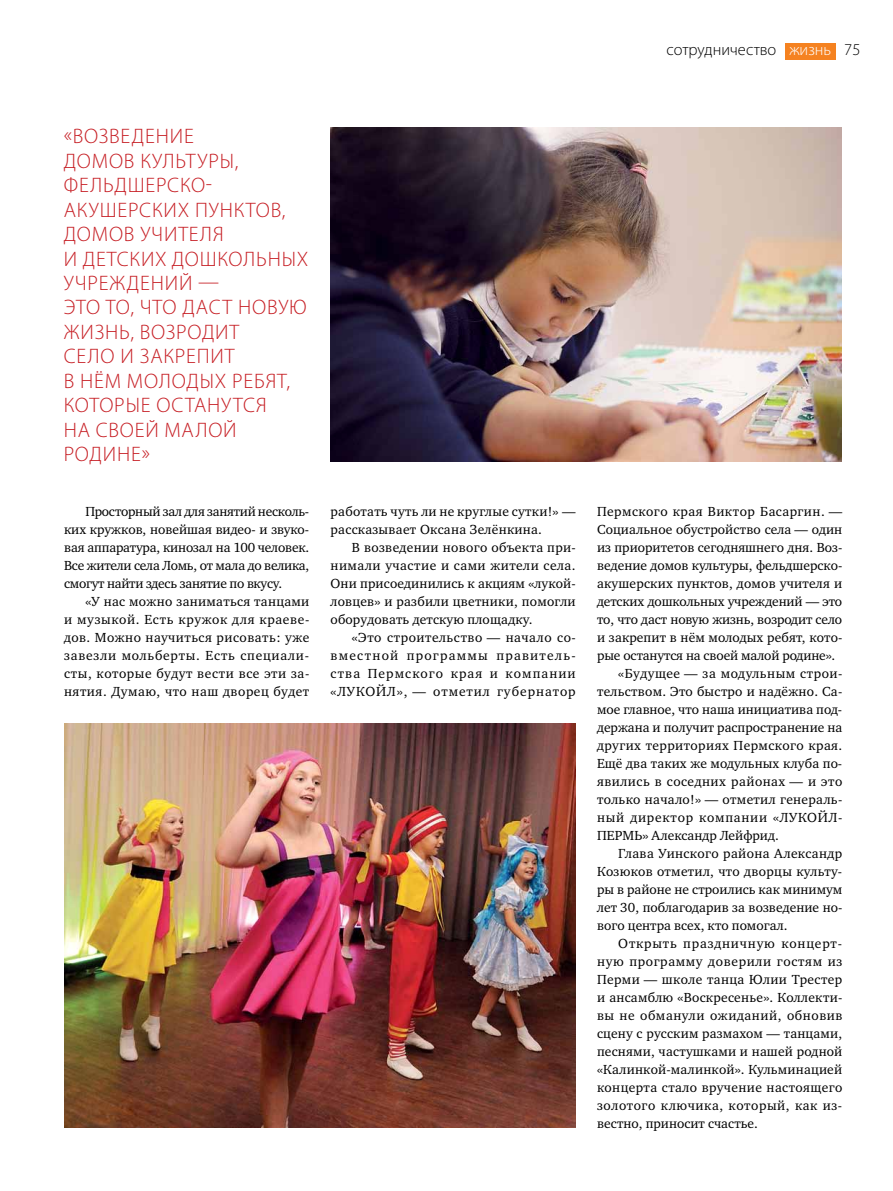
<style>
.page{position:relative;width:893px;height:1191px;background:#fff}
.page>*{position:absolute;margin:0;border:0;box-sizing:border-box;transform-origin:0 0}
.t1{font:300 21px/24.5px "Myriad Pro";letter-spacing:.12em;color:#c61d23}
.t2{font:300 16.5px "Myriad Pro";letter-spacing:-.005em;color:#000}
.t3{font:300 16.5px "Myriad Pro";color:#fff}
.t4{font:13.5px/18px "Charter ITC";letter-spacing:.02em;color:#000;text-align:justify}
.t5{font:13.5px "Charter ITC";color:#000}
.t6{font:13.5px "Charter ITC";letter-spacing:-.01em;color:#000}
.t7{font:13.5px "Charter ITC";letter-spacing:.04em;color:#000}
.t8{font:13.5px "Charter ITC";letter-spacing:.045em;color:#000}
.t9{font:13.5px "Charter ITC";letter-spacing:.055em;color:#000}
.t10{font:13.5px "Charter ITC";letter-spacing:.06em;color:#000}
.s1{color:#000}
</style>
<div class="page">
<div style="left:785px;top:43px;width:50px;height:16px;background:#f58220"></div>
<img style="left:330px;top:128px;width:512px;height:334px">
<img style="left:64px;top:723px;width:511px;height:405px">
<p class="t2" style="left:666px;top:40px;width:111px">сотрудничество</p>
<p class="t3" style="left:789px;top:40px;width:73px">жизнь <span class="s1">75</span></p>
<h1 class="t1" style="left:64px;top:124px;width:176px">«Возведени е домов культуры, фельдшерско&shy;акушерских пунк</h1>
<h1 class="t1" style="left:246px;top:197px;width:41px">тов,</h1>
<h1 class="t1" style="left:64px;top:222px;width:246px">домов учителя идетских дошкольных уч реждени й —<br>это то, что даст новую жизн</h1>
<h1 class="t1" style="left:64px;top:319px;width:228px;text-indent:56px">ь, возродит село и закрепит<br>вн ём молодых ребят, которые остану</h1>
<h1 class="t1" style="left:64px;top:393px;width:205px;text-indent:169px">тся на своей малой родин</h1>
<h1 class="t1" style="left:131px;top:441px;width:20px">е»</h1>
<p class="t4" style="left:64px;top:502px;width:247px;text-indent:21px">Просторный зал для занятий несколь&shy;ких кружков, новейшая видео- и звуко&shy;вая аппаратура, кинозал на 100 человек.<br>Все жители села Ломь, от мала до велика, смогут найти здесь занятие по вкусу.</p>
<p class="t4" style="left:64px;top:592px;width:247px;text-indent:21px">«У нас можно заниматься танцами и музыкой. Есть кружок для краеве&shy;дов. Можно научиться рисовать: уже завезли мольберты. Есть специали&shy;сты, которые будут вести все эти за&shy;нятия. Думаю, что наш дворец будет</p>
<p class="t4" style="left:331px;top:502px;width:247px">работать чуть ли не круглые сутки!» — рассказывает Оксана Зелёнкина.</p>
<p class="t4" style="left:331px;top:538px;width:247px;text-indent:21px">В возведении нового объекта при&shy;нимали участие и сами жители села.<br>Они присоединились к акциям «лукой&shy;ловцев» и разбили цветники, помогли оборудовать детскую площадку.</p>
<p class="t4" style="left:331px;top:628px;width:247px;text-indent:21px">«Это строительство — начало со&shy;вместной программы правитель&shy;ства Пермского края и компании «ЛУКОЙЛ», — отметил губернатор</p>
<p class="t4" style="left:597px;top:502px;width:247px">Пермского края Виктор Басаргин. —</p>
<p class="t4" style="left:597px;top:520px;width:247px">Социальное обустройство села — один</p>
<p class="t5" style="left:597px;top:539px;width:247px">из приоритетов сегодняшнего дня. Воз-</p>
<p class="t5" style="left:597px;top:557px;width:247px">ведение домов культуры, фельдшерско-</p>
<p class="t4" style="left:597px;top:574px;width:247px">акушерских пунктов, домов учителя и</p>
<p class="t6" style="left:597px;top:593px;width:247px">детских дошкольных учреждений — это</p>
<p class="t6" style="left:597px;top:611px;width:247px">то, что даст новую жизнь, возродит село</p>
<p class="t4" style="left:597px;top:628px;width:247px">и закрепит в нём молодых ребят, кото-</p>
<p class="t6" style="left:597px;top:646px;width:240px">рые останутся на своей малой родине».</p>
<p class="t4" style="left:618px;top:664px;width:226px">«Будущее — за модульным строи-</p>
<p class="t4" style="left:597px;top:682px;width:247px">тельством. Это быстро и надёжно. Са-</p>
<p class="t5" style="left:597px;top:700px;width:247px">мое главное, что наша инициатива под-</p>
<p class="t5" style="left:597px;top:718px;width:247px">держана и получит распространение на</p>
<p class="t4" style="left:597px;top:736px;width:247px">других территориях Пермского края.</p>
<p class="t4" style="left:597px;top:754px;width:247px">Ещё два таких же модульных клуба по-</p>
<p class="t4" style="left:597px;top:772px;width:247px">явились в соседних районах — и это</p>
<p class="t4" style="left:597px;top:790px;width:247px">только начало!» — отметил генераль-</p>
<p class="t9" style="left:597px;top:808px;width:247px">ный директор компании «ЛУКОЙЛ-</p>
<p class="t4" style="left:597px;top:826px;width:20px">Перм</p>
<p class="t5" style="left:634px;top:826px;width:146px">ь» Александр Лейфрид.</p>
<p class="t4" style="left:618px;top:844px;width:225px">Глава Уинского района Александр</p>
<p class="t4" style="left:597px;top:862px;width:247px">Козюков отметил, что дворцы культу-</p>
<p class="t5" style="left:597px;top:880px;width:247px">ры в районе не строились как минимум</p>
<p class="t4" style="left:597px;top:898px;width:247px">лет 30, поблагодарив за возведение но-</p>
<p class="t5" style="left:597px;top:916px;width:192px">вого центра всех, кто помогал.</p>
<p class="t10" style="left:618px;top:934px;width:225px">Открыть праздничную концерт-</p>
<p class="t8" style="left:597px;top:952px;width:247px">ную программу доверили гостям из</p>
<p class="t4" style="left:597px;top:970px;width:247px">Перми — школе танца Юлии Трестер</p>
<p class="t4" style="left:597px;top:988px;width:247px">и ансамблю «Воскресенье». Коллекти-</p>
<p class="t7" style="left:597px;top:1006px;width:247px">вы не обманули ожиданий, обновив</p>
<p class="t4" style="left:597px;top:1024px;width:247px">сцену с русским размахом — танцами,</p>
<p class="t4" style="left:597px;top:1042px;width:247px">песнями, частушками и нашей родной</p>
<p class="t4" style="left:597px;top:1060px;width:247px">«Калинкой-малинкой». Кульминацией</p>
<p class="t4" style="left:597px;top:1078px;width:247px">концерта стало вручение настоящего</p>
<p class="t7" style="left:597px;top:1096px;width:247px">золотого ключика, который, как из-</p>
<p class="t5" style="left:597px;top:1114px;width:162px">вестно, приносит счастье.</p>
</div>
